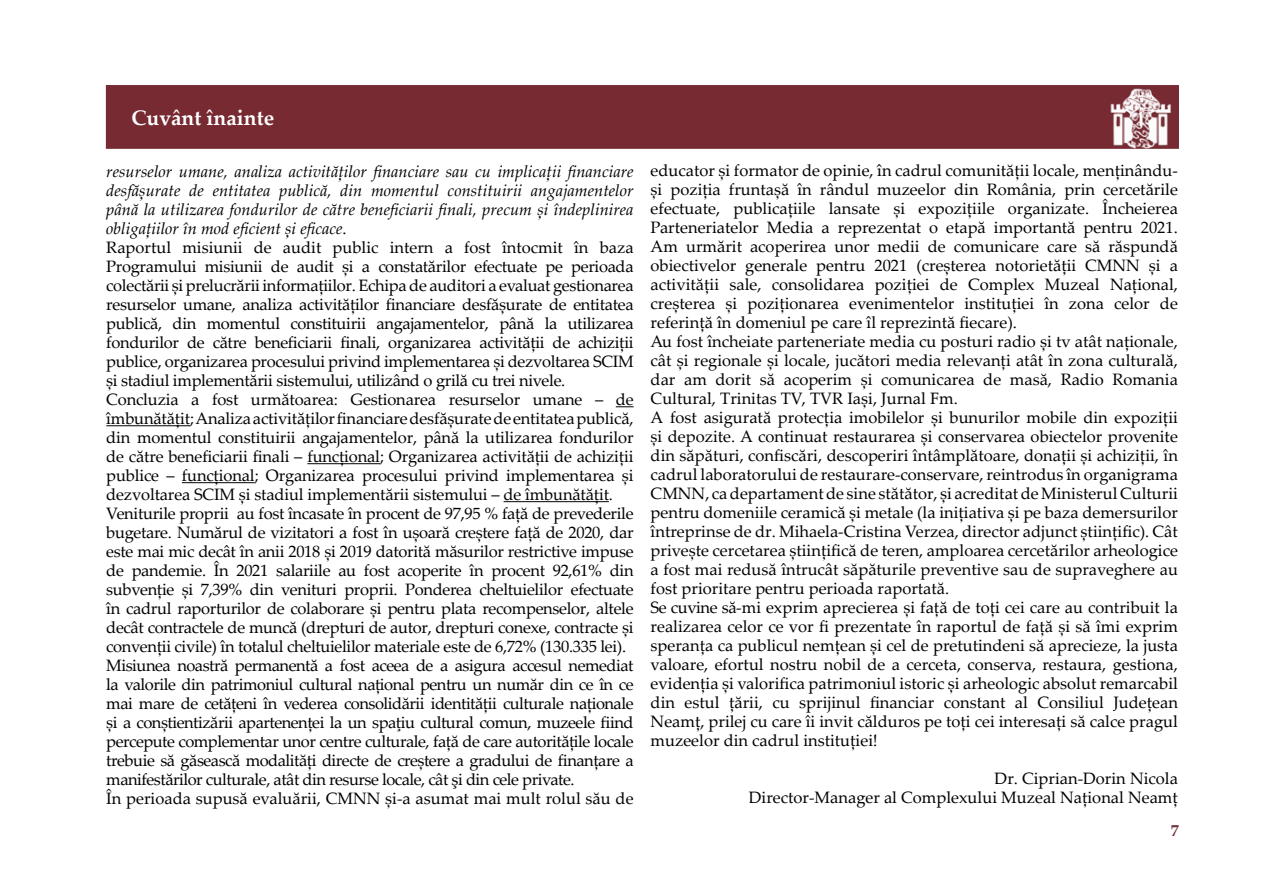
<style>
.page{position:relative;width:1263px;height:893px;background:#fff}
.page>*{position:absolute;margin:0;border:0;box-sizing:border-box;transform-origin:0 0}
.t1{font:700 21px "Palatino Linotype";color:#fff}
.t2{font:16.5px/19px "Palatino Linotype";letter-spacing:-.02em;color:#000}
.t3{font:16.5px/18.9px "Palatino Linotype";color:#000}
.t4{font:700 16.5px "Palatino Linotype";color:#712f38}
.s1{font-style:italic}
</style>
<div class="page">
<div style="left:106px;top:85px;width:1073px;height:64px;background:#772a32;border:2px solid #772a32"></div>
<img style="left:1107px;top:85px;width:66px;height:64px">
<svg style="left:616px;top:406px;width:18px;height:1px"></svg>
<hr style="left:106px;top:425px;width:84px;height:1px;background:#000">
<hr style="left:307px;top:463px;width:73px;height:1px;background:#000">
<hr style="left:182px;top:482px;width:72px;height:1px;background:#000">
<hr style="left:504px;top:501px;width:105px;height:1px;background:#000">
<p class="t1" style="left:131px;top:103px;width:144px">Cuvânt înainte</p>
<p class="t2" style="left:106px;top:162px;width:529px"><span class="s1">resurselor umane, analiza activităților financiare sau cu implicații financiare desfășurate de entitatea publică, din momentul constituirii angajamentelor până la utilizarea fondurilor de către beneficiarii finali, precum și îndeplinirea obligațiilor în mod eficient și eficace</span>.<br>Raportul misiunii de audit public intern a fost întocmit în baza Programului misiunii de audit și a constatărilor efectuate pe perioada colectării și prelucrării informațiilor. Echipa de auditori a evaluat gestionarea resurselor umane, analiza activităților financiare desfășurate de entitatea publică, din momentul constituirii angajamentelor, până la utilizarea fondurilor de către beneficiarii finali, organizarea activității de achiziții publice, organizarea procesului privind implementarea și dezvoltarea SCIM și stadiul implementării sistemului, utilizând o grilă cu trei nivele.<br>Concluzia a fost următoarea: Gestionarea resurselor umane – de îmbunătățit; Analiza activităților financiare desfășurate de entitatea publică, din momentul constituirii angajamentelor, până la utilizarea fondurilor de către beneficiarii finali – funcțional; Organizarea activității de achiziții publice – funcțional; Organizarea procesului privind implementarea și dezvoltarea SCIM și stadiul implementării sistemului – de îmbunătățit.<br>Veniturile proprii au fost încasate în procent de 97,95 % față de prevederile bugetare. Numărul de vizitatori a fost în ușoară creștere față de 2020, dar este mai mic decât în anii 2018 și 2019 datorită măsurilor restrictive impuse de pandemie. În 2021 salariile au fost acoperite în procent 92,61% din subvenție și 7,39% din venituri proprii. Ponderea cheltuielilor efectuate în cadrul raporturilor de colaborare și pentru plata recompenselor, altele decât contractele de muncă (drepturi de autor, drepturi conexe, contracte și convenții civile) în totalul cheltuielilor materiale este de 6,72% (130.335 lei).<br>Misiunea noastră permanentă a fost aceea de a asigura accesul nemediat la valorile din patrimoniul cultural național pentru un număr din ce în ce mai mare de cetățeni în vederea consolidării identității culturale naționale și a conștientizării apartenenței la un spaţiu cultural comun, muzeele fiind percepute complementar unor centre culturale, față de care autoritățile locale trebuie să găsească modalități directe de creștere a gradului de finanțare a manifestărilor culturale, atât din resurse locale, cât şi din cele private.<br>În perioada supusă evaluării, CMNN și-a asumat mai mult rolul său de</p>
<p class="t3" style="left:651px;top:161px;width:529px">educator și formator de opinie, în cadrul comunității locale, menținându&shy;și poziția fruntașă în rândul muzeelor din România, prin cercetările efectuate, publicațiile lansate și expozițiile organizate. Încheierea Parteneriatelor Media a reprezentat o etapă importantă pentru 2021.<br>Am urmărit acoperirea unor medii de comunicare care să răspundă obiectivelor generale pentru 2021 (creșterea notorietății CMNN și a activității sale, consolidarea poziției de Complex Muzeal Național, creșterea și poziționarea evenimentelor instituției în zona celor de referință în domeniul pe care îl reprezintă fiecare).<br>Au fost încheiate parteneriate media cu posturi radio și tv atât naționale, cât și regionale și locale, jucători media relevanți atât în zona culturală, dar am dorit să acoperim și comunicarea de masă, Radio Romania Cultural, Trinitas TV, TVR Iași, Jurnal Fm.<br>A fost asigurată protecția imobilelor și bunurilor mobile din expoziții și depozite. A continuat restaurarea și conservarea obiectelor provenite din săpături, confiscări, descoperiri întâmplătoare, donații și achiziții, în cadrul laboratorului de restaurare-conservare, reintrodus în organigrama CMNN, ca departament de sine stătător, și acreditat de Ministerul Culturii pentru domeniile ceramică și metale (la inițiativa și pe baza demersurilor întreprinse de dr. Mihaela-Cristina Verzea, director adjunct științific). Cât privește cercetarea științifică de teren, amploarea cercetărilor arheologice a fost mai redusă întrucât săpăturile preventive sau de supraveghere au fost prioritare pentru perioada raportată.<br>Se cuvine să-mi exprim aprecierea și față de toți cei care au contribuit la realizarea celor ce vor fi prezentate în raportul de față și să îmi exprim speranța ca publicul nemțean și cel de pretutindeni să aprecieze, la justa valoare, efortul nostru nobil de a cerceta, conserva, restaura, gestiona, evidenția și valorifica patrimoniul istoric și arheologic absolut remarcabil din estul țării, cu sprijinul financiar constant al Consiliul Județean Neamț, prilej cu care îi invit călduros pe toți cei interesați să calce pragul muzeelor din cadrul instituției!</p>
<p class="t3" style="left:749px;top:768px;width:431px;text-align:right">Dr. Ciprian-Dorin Nicola<br>Director-Manager al Complexului Muzeal Național Neamț</p>
<p class="t4" style="left:1171px;top:819px;width:10px">7</p>
</div>
